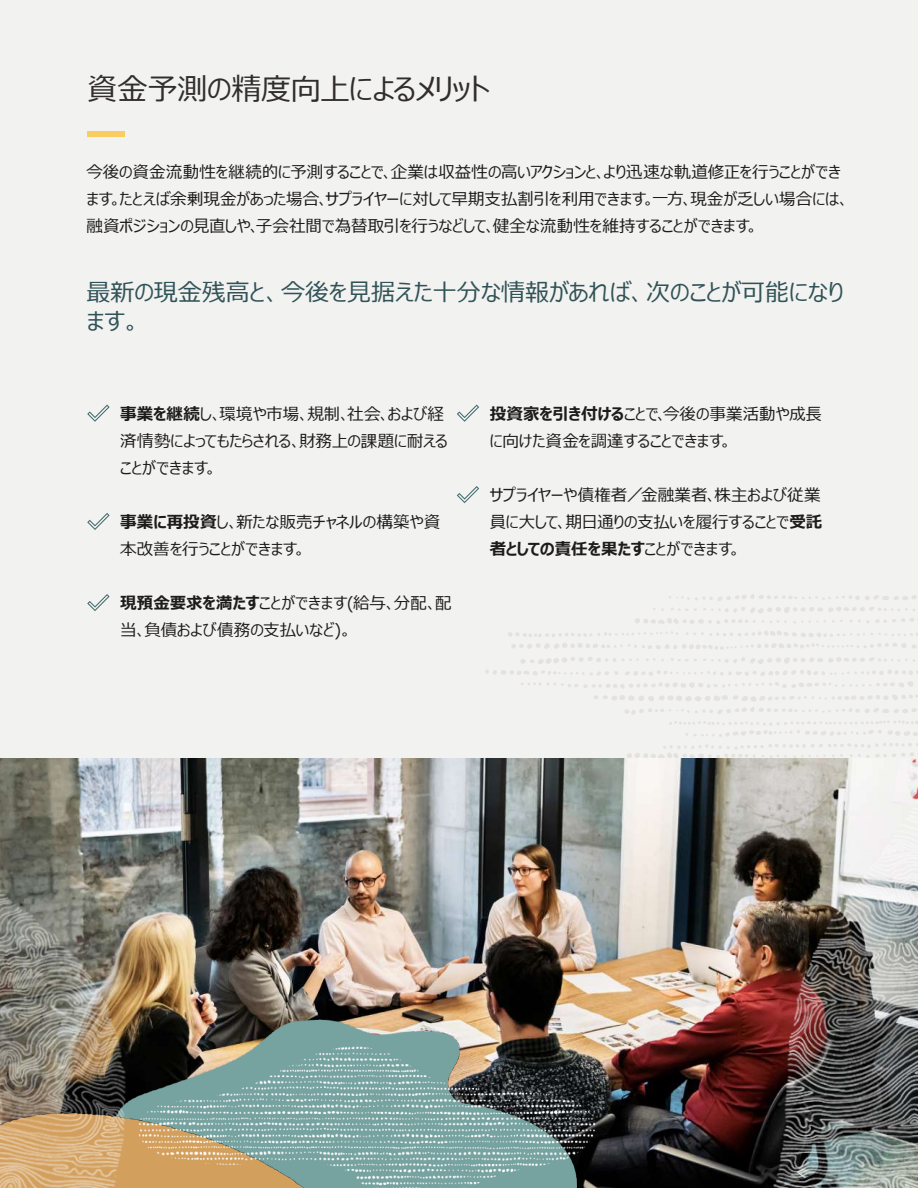
<style>
.page{position:relative;width:918px;height:1188px;background:#fff}
.page>*{position:absolute;margin:0;border:0;box-sizing:border-box;transform-origin:0 0}
.t1{font:30px "Meiryo UI";letter-spacing:-.015em;color:#312d2a}
.t2{font:24px/28.8px "Meiryo UI";color:#315357}
.t3{font:16.5px/27px "Meiryo UI";color:#1d1c1a}
.t4{font:15px "Oracle Sans";color:#1d1c1a}
.s1{font-weight:700}
</style>
<div class="page">
<div style="left:0;top:0;width:918px;height:759px;background:#f2f2f1"></div>
<svg style="left:485px;top:594px;width:433px;height:165px;fill:#f2f2f1"></svg>
<img style="left:128px;top:759px;width:608px;height:429px">
<img style="left:128px;top:1020px;width:448px;height:93px">
<div style="left:87px;top:132px;width:38px;height:5px;background:#f9cd61"></div>
<svg style="left:87px;top:405px;width:23px;height:17px"></svg>
<svg style="left:457px;top:405px;width:22px;height:17px"></svg>
<svg style="left:87px;top:513px;width:23px;height:17px"></svg>
<svg style="left:457px;top:486px;width:22px;height:17px"></svg>
<svg style="left:87px;top:594px;width:23px;height:17px"></svg>
<img style="left:736px;top:759px;width:182px;height:429px">
<img style="left:132px;top:1027px;width:469px;height:161px">
<img style="left:0;top:759px;width:128px;height:429px">
<h1 class="t1" style="left:87px;top:68px;width:404px">資金予測の精度向上によるメリット</h1>
<p class="t3" style="left:86px;top:160px;width:765px">今後の資金流動性を継続的に予測することで、企業は収益性の高いアクションと、より迅速な軌道修正を行うことができます。たとえば余剰現金があった場合、サプライヤーに対して早期支払割引を利用できます。一方、現金が乏しい場合には、融資ポジションの見直しや、子会社間で為替取引を行うなどして、健全な流動性を維持することができます。</p>
<h2 class="t2" style="left:86px;top:279px;width:759px">最新の現金残高と、今後を見据えた十分な情報があれば、次のことが可能になります。</h2>
<p class="t3" style="left:120px;top:402px;width:329px"><span class="s1">事業を継続</span>し、環境や市場、規制、社会、および経済情勢によってもたらされる、財務上の課題に耐えることができます。</p>
<p class="t3" style="left:120px;top:510px;width:322px"><span class="s1">事業に再投資</span>し、新たな販売チャネルの構築や資本改善を行うことができます。</p>
<p class="t3" style="left:120px;top:591px;width:333px"><span class="s1">現預金要求を満たす</span>ことができます(給与、分配、配当、負債および債務の支払いなど)。</p>
<p class="t3" style="left:490px;top:402px;width:334px"><span class="s1">投資家を引き付ける</span>ことで、今後の事業活動や成長に向けた資金を調達することできます。</p>
<p class="t3" style="left:490px;top:483px;width:334px;text-align:justify">サプライヤーや債権者／金融業者、株主および従業員に大して、期日通りの支払いを履行することで<span class="s1">受託者としての責任を果たす</span>ことができます。</p>
<p class="t4" style="left:855px;top:1119px;width:11px">4</p>
</div>
